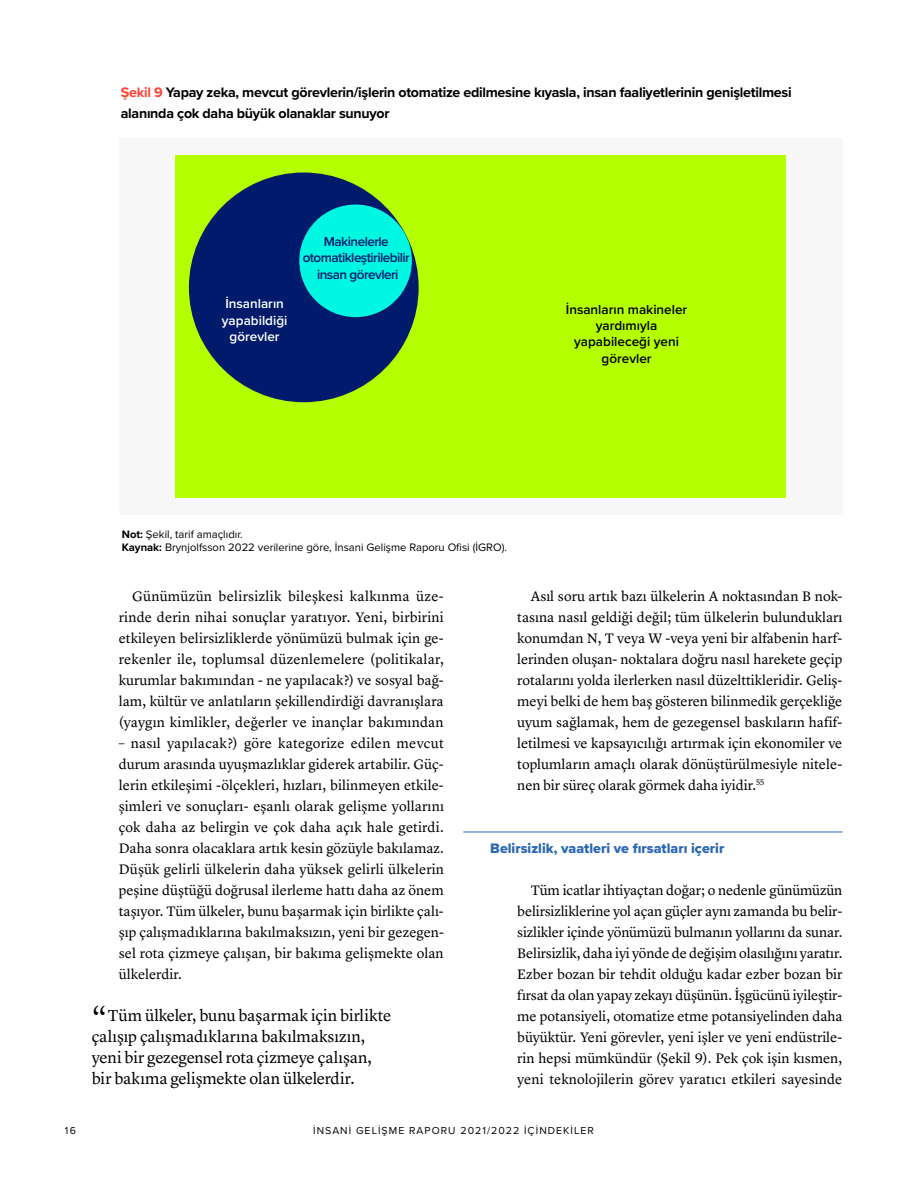
<style>
.page{position:relative;width:918px;height:1188px;background:#fff}
.page>*{position:absolute;margin:0;border:0;box-sizing:border-box;transform-origin:0 0}
.t1{font:16.5px/21px "Lyon Text";letter-spacing:-.005em;color:#000}
.t2{font:14.25px/21px "Lyon Text";letter-spacing:.005em;color:#000;text-align:justify}
.t3{font:700 14.25px/21px "Proxima Nova";letter-spacing:-.02em;color:#000}
.t4{font:14.25px "Proxima Nova Extrabld";color:#2967b5}
.t5{font:600 13.5px/16.2px "Proxima Nova";color:#000;text-align:center}
.t6{font:600 13.5px/16.2px "Proxima Nova";letter-spacing:-.04em;color:#001b6b;text-align:center}
.t7{font:600 13.5px/16.2px "Proxima Nova";color:#fff;text-align:center}
.t8{font:11.25px/13.5px "Proxima Nova";color:#000}
.t9{font:10.5px "Proxima Nova";letter-spacing:.1em;color:#000}
.s1{color:#ff4334}
.s2{font-weight:700}
.s3{font-size:30px}
</style>
<div class="page">
<hr style="left:463px;top:832px;width:379px;height:1px;background:#2967b5">
<div style="left:119px;top:139px;width:723px;height:376px;background:#f7f7f7"></div>
<div style="left:175px;top:156px;width:611px;height:342px;background:#b4ff00"></div>
<div style="left:189px;top:173px;width:230px;height:229px;background:#001b6b;border-radius:50%"></div>
<div style="left:299px;top:205px;width:113px;height:112px;background:#00f7e2;border-radius:50%"></div>
<p class="t3" style="left:121px;top:81px;width:672px"><span class="s1">Şekil 9</span> Yapay zeka, mevcut görevlerin/işlerin otomatize edilmesine kıyasla, insan faaliyetlerinin genişletilmesi alanında çok daha büyük olanaklar sunuyor</p>
<p class="t7" style="left:222px;top:295px;width:67px">İnsanların yapabildiği görevler</p>
<p class="t6" style="left:303px;top:233px;width:109px">Makinelerle otomatikleştirilebilir insan görevleri</p>
<p class="t5" style="left:566px;top:301px;width:123px">İnsanların makineler yardımıyla yapabileceği yeni görevler</p>
<p class="t8" style="left:122px;top:527px;width:387px"><span class="s2">Not:</span> Şekil, tarif amaçlıdır.<br><span class="s2">Kaynak:</span> Brynjolfsson 2022 verilerine göre, İnsani Gelişme Raporu Ofisi (İGRO).</p>
<p class="t2" style="left:119px;top:584px;width:327px;text-indent:14px">Günümüzün belirsizlik bileşkesi kalkınma üze&shy;rinde derin nihai sonuçlar yaratıyor. Yeni, birbirini etkileyen belirsizliklerde yönümüzü bulmak için ge&shy;rekenler ile, toplumsal düzenlemelere (politikalar, kurumlar bakımından - ne yapılacak?) ve sosyal bağ&shy;lam, kültür ve anlatıların şekillendirdiği davranışlara (yaygın kimlikler, değerler ve inançlar bakımından</p>
<p class="t2" style="left:119px;top:731px;width:327px">– nasıl yapılacak?) göre kategorize edilen mevcut durum arasında uyuşmazlıklar giderek artabilir. Güç&shy;lerin etkileşimi -ölçekleri, hızları, bilinmeyen etkile&shy;şimleri ve sonuçları- eşanlı olarak gelişme yollarını çok daha az belirgin ve çok daha açık hale getirdi.<br>Daha sonra olacaklara artık kesin gözüyle bakılamaz.<br>Düşük gelirli ülkelerin daha yüksek gelirli ülkelerin peşine düştüğü doğrusal ilerleme hattı daha az önem taşıyor. Tüm ülkeler, bunu başarmak için birlikte çalı&shy;şıp çalışmadıklarına bakılmaksızın, yeni bir gezegen&shy;sel rota çizmeye çalışan, bir bakıma gelişmekte olan ülkelerdir.</p>
<p class="t1" style="left:92px;top:1003px;width:301px"><span class="s3">“</span>Tüm ülkeler, bunu başarmak için birlikte çalışıp çalışmadıklarına bakılmaksızın, yeni bir gezegensel rota çizmeye çalışan, bir bakıma gelişmekte olan ülkelerdir.</p>
<p class="t2" style="left:517px;top:584px;width:327px;text-indent:14px">Asıl soru artık bazı ülkelerin A noktasından B nok&shy;tasına nasıl geldiği değil; tüm ülkelerin bulundukları konumdan N, T veya W -veya yeni bir alfabenin harf&shy;lerinden oluşan- noktalara doğru nasıl harekete geçip rotalarını yolda ilerlerken nasıl düzelttikleridir. Geliş&shy;meyi belki de hem baş gösteren bilinmedik gerçekliğe uyum sağlamak, hem de gezegensel baskıların hafif&shy;letilmesi ve kapsayıcılığı artırmak için ekonomiler ve toplumların amaçlı olarak dönüştürülmesiyle nitele&shy;nen bir süreç olarak görmek daha iyidir.<sup>55</sup></p>
<p class="t4" style="left:490px;top:837px;width:236px">Belirsizlik, vaatleri ve fırsatları içerir</p>
<p class="t2" style="left:517px;top:878px;width:327px;text-indent:13px">Tüm icatlar ihtiyaçtan doğar; o nedenle günümüzün belirsizliklerine yol açan güçler aynı zamanda bu belir&shy;sizlikler içinde yönümüzü bulmanın yollarını da sunar.<br>Belirsizlik, daha iyi yönde de değişim olasılığını yaratır.<br>Ezber bozan bir tehdit olduğu kadar ezber bozan bir fırsat da olan yapay zekayı düşünün. İşgücünü iyileştir&shy;me potansiyeli, otomatize etme potansiyelinden daha büyüktür. Yeni görevler, yeni işler ve yeni endüstrile&shy;rin hepsi mümkündür (Şekil 9). Pek çok işin kısmen, yeni teknolojilerin görev yaratıcı etkileri sayesinde</p>
<p class="t9" style="left:65px;top:1123px;width:13px">16</p>
<p class="t9" style="left:313px;top:1123px;width:282px">İNSANİ GELİŞME RAPORU 2021/2022 İÇİNDEKİLER</p>
</div>
